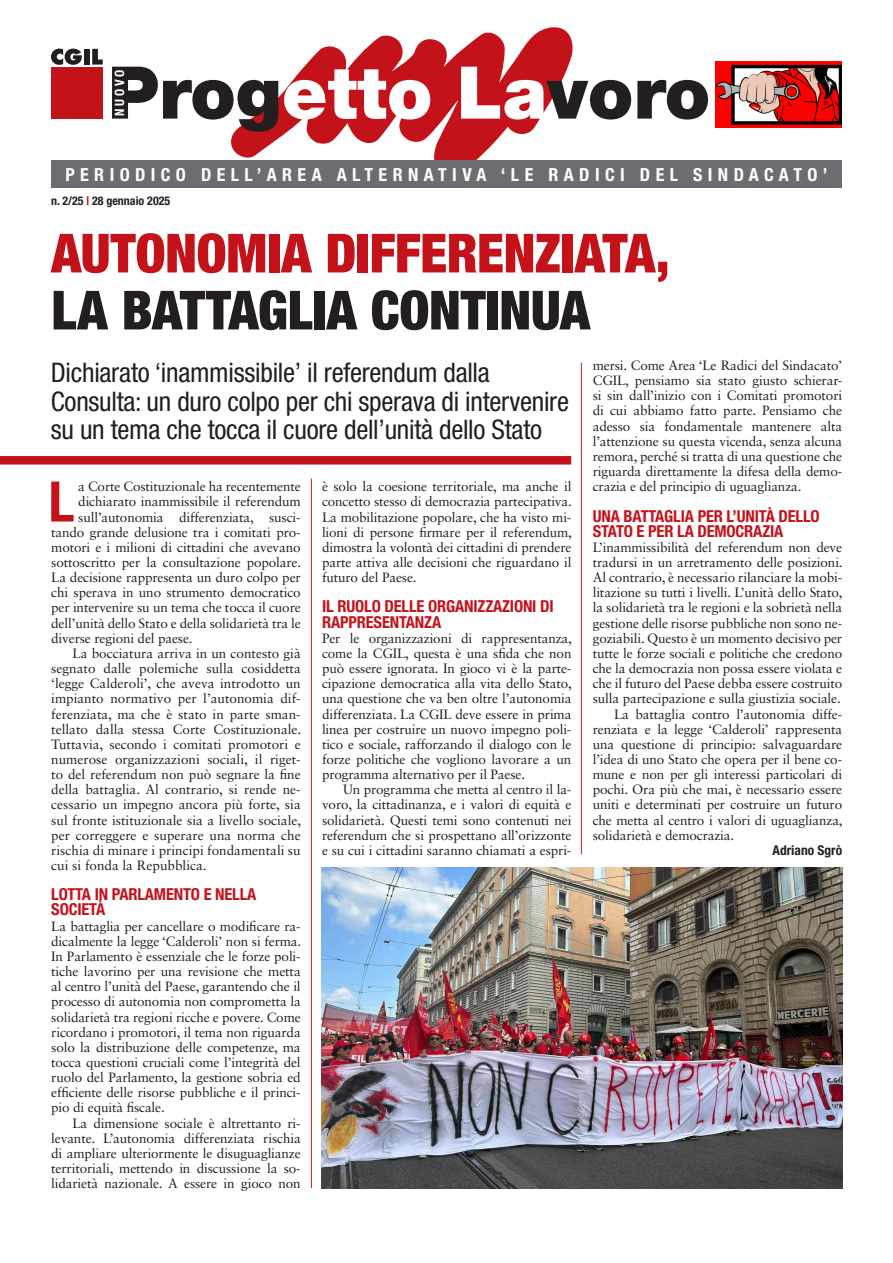
<style>
.page{position:relative;width:893px;height:1263px;background:#fff}
.page>*{position:absolute;margin:0;border:0;box-sizing:border-box;transform-origin:0 0}
.t1{font:700 condensed 55.95px "Helvetica Neue LT Std";color:#c4121a}
.Titolo_ok{font:900 condensed 54px "Helvetica Neue LT Std";letter-spacing:-.01em;color:#c4121a}
.Titolo_ok-2{font:900 condensed 54px "Helvetica Neue LT Std";letter-spacing:-.005em;color:#231f20}
.Sommario{font:condensed 27px/28.5px "Helvetica Neue LT Std";letter-spacing:-.01em;color:#231f20}
.t2{font:700 condensed 18px "Helvetica Neue LT Std";letter-spacing:.3em;color:#fff}
.tITOLETTO{font:700 condensed 16.5px/15.1px "Helvetica Neue LT Std";letter-spacing:-.01em;color:#c4121a}
.t3{font:13.5px/15.1px "Sabon LT Std";letter-spacing:-.01em;color:#231f20;text-align:justify}
.Firma{font:700 condensed 13.5px "Helvetica Neue LT Std";color:#231f20}
.t4{font:700 condensed 12.9px "Helvetica Neue LT Std";letter-spacing:.22em;color:#fff}
.t5{font:700 condensed 12px "Helvetica Neue LT Std";color:#231f20}
.s1{color:#c4121a}
</style>
<div class="page">
<svg style="left:228px;top:27px;width:347px;height:134px"></svg>
<svg style="left:112px;top:67px;width:166px;height:65px"></svg>
<svg style="left:284px;top:69px;width:146px;height:51px"></svg>
<svg style="left:461px;top:67px;width:170px;height:53px"></svg>
<svg style="left:637px;top:80px;width:71px;height:40px"></svg>
<div style="left:51px;top:161px;width:791px;height:27px;background:#6c6d70"></div>
<svg style="left:51px;top:49px;width:31px;height:16px"></svg>
<div style="left:84px;top:49px;width:6px;height:16px;background:#231f20"></div>
<svg style="left:92px;top:49px;width:11px;height:16px"></svg>
<div style="left:51px;top:67px;width:52px;height:52px;background:#c4121a"></div>
<img style="left:716px;top:62px;width:126px;height:66px">
<hr style="left:311px;top:478px;width:1px;height:710px;background:#b32024">
<hr style="left:581px;top:363px;width:1px;height:491px;background:#b32024">
<img style="left:322px;top:867px;width:520px;height:321px">
<div style="left:0;top:456px;width:571px;height:8px;background:#c4121a"></div>
<p class="t4" style="left:112px;top:116px;width:48px;rotate:-90deg">NUOVO</p>
<p class="t2" style="left:65px;top:163px;width:763px">PERIODICO DELL’AREA ALTERNATIVA ‘LE RADICI DEL SINDACATO’</p>
<p class="t5" style="left:51px;top:193px;width:121px">n. 2/25 <span class="s1">|</span> 28 gennaio 2025</p>
<p class="Titolo_ok" style="left:51px;top:220px;width:620px">AUTONOMIA DIFFERENZIATA,</p>
<p class="Titolo_ok-2" style="left:51px;top:277px;width:540px">LA BATTAGLIA CONTINUA</p>
<p class="Sommario" style="left:51px;top:358px;width:520px">Dichiarato ‘inammissibile’ il referendum dalla<br>Consulta: un duro colpo per chi sperava di intervenire su un tema che tocca il cuore dell’unità dello Stato</p>
<p class="t3" style="left:593px;top:358px;width:251px">mersi. Come Area ‘Le Radici del Sindacato’ CGIL, pensiamo sia stato giusto schierar&shy;si sin dall’inizio con i Comitati promotori di cui abbiamo fatto parte. Pensiamo che adesso sia fondamentale mantenere alta l’attenzione su questa vicenda, senza alcuna remora, perché si tratta di una questione che riguarda direttamente la difesa della demo&shy;crazia e del principio di uguaglianza.</p>
<p class="tITOLETTO" style="left:593px;top:508px;width:228px">UNA BATTAGLIA PER L’UNITÀ DELLO<br>STATO E PER LA DEMOCRAZIA</p>
<p class="t3" style="left:593px;top:539px;width:251px">L’inammissibilità del referendum non deve tradursi in un arretramento delle posizioni.<br>Al contrario, è necessario rilanciare la mobi&shy;litazione su tutti i livelli. L’unità dello Stato, la solidarietà tra le regioni e la sobrietà nella gestione delle risorse pubbliche non sono ne&shy;goziabili. Questo è un momento decisivo per tutte le forze sociali e politiche che credono che la democrazia non possa essere violata e che il futuro del Paese debba essere costruito sulla partecipazione e sulla giustizia sociale.</p>
<p class="t3" style="left:593px;top:706px;width:251px;text-indent:21px">La battaglia contro l’autonomia diffe&shy;renziata e la legge ‘Calderoli’ rappresenta una questione di principio: salvaguardare l’idea di uno Stato che opera per il bene co&shy;mune e non per gli interessi particolari di pochi. Ora più che mai, è necessario essere uniti e determinati per costruire un futuro che metta al centro i valori di uguaglianza, solidarietà e democrazia.</p>
<p class="Firma" style="left:772px;top:842px;width:71px">Adriano Sgrò</p>
<p class="t1" style="left:48px;top:468px;width:27px">L</p>
<p class="t3" style="left:78px;top:479px;width:224px">a Corte Costituzionale ha recentemente</p>
<p class="t3" style="left:322px;top:479px;width:251px">è solo la coesione territoriale, ma anche il concetto stesso di democrazia partecipativa.<br>La mobilitazione popolare, che ha visto mi&shy;lioni di persone firmare per il referendum, dimostra la volontà dei cittadini di prendere parte attiva alle decisioni che riguardano il futuro del Paese.</p>
<p class="tITOLETTO" style="left:322px;top:599px;width:233px">IL RUOLO DELLE ORGANIZZAZIONI DI<br>RAPPRESENTANZA</p>
<p class="t3" style="left:322px;top:630px;width:251px">Per le organizzazioni di rappresentanza, come la CGIL, questa è una sfida che non può essere ignorata. In gioco vi è la parte&shy;cipazione democratica alla vita dello Stato, una questione che va ben oltre l’autonomia differenziata. La CGIL deve essere in prima linea per costruire un nuovo impegno poli&shy;tico e sociale, rafforzando il dialogo con le forze politiche che vogliono lavorare a un programma alternativo per il Paese.</p>
<p class="t3" style="left:322px;top:782px;width:251px;text-indent:21px">Un programma che metta al centro il la&shy;voro, la cittadinanza, e i valori di equità e solidarietà. Questi temi sono contenuti nei referendum che si prospettano all’orizzonte e su cui i cittadini saranno chiamati a espri-</p>
<p class="t3" style="left:78px;top:494px;width:224px">dichiarato inammissibile il referendum</p>
<p class="t3" style="left:78px;top:509px;width:224px">sull’autonomia differenziata, susci-</p>
<p class="t3" style="left:51px;top:524px;width:251px">tando grande delusione tra i comitati pro-</p>
<p class="t3" style="left:51px;top:539px;width:251px">motori e i milioni di cittadini che avevano</p>
<p class="t3" style="left:51px;top:555px;width:251px">sottoscritto per la consultazione popolare.</p>
<p class="t3" style="left:51px;top:570px;width:251px">La decisione rappresenta un duro colpo per</p>
<p class="t3" style="left:51px;top:585px;width:251px">chi sperava in uno strumento democratico</p>
<p class="t3" style="left:51px;top:600px;width:251px">per intervenire su un tema che tocca il cuore</p>
<p class="t3" style="left:51px;top:615px;width:251px">dell’unità dello Stato e della solidarietà tra le</p>
<p class="t3" style="left:51px;top:630px;width:143px">diverse regioni del paese.</p>
<p class="t3" style="left:51px;top:645px;width:251px;text-indent:21px">La bocciatura arriva in un contesto già segnato dalle polemiche sulla cosiddetta ‘legge Calderoli’, che aveva introdotto un impianto normativo per l’autonomia dif&shy;ferenziata, ma che è stato in parte sman&shy;tellato dalla stessa Corte Costituzionale.<br>Tuttavia, secondo i comitati promotori e numerose organizzazioni sociali, il riget&shy;to del referendum non può segnare la fine della battaglia. Al contrario, si rende ne&shy;cessario un impegno ancora più forte, sia sul fronte istituzionale sia a livello sociale, per correggere e superare una norma che rischia di minare i principi fondamentali su cui si fonda la Repubblica.</p>
<p class="tITOLETTO" style="left:51px;top:887px;width:207px">LOTTA IN PARLAMENTO E NELLA<br>SOCIETÀ</p>
<p class="t3" style="left:51px;top:918px;width:251px">La battaglia per cancellare o modificare ra&shy;dicalmente la legge ‘Calderoli’ non si ferma.<br>In Parlamento è essenziale che le forze poli&shy;tiche lavorino per una revisione che metta al centro l’unità del Paese, garantendo che il processo di autonomia non comprometta la solidarietà tra regioni ricche e povere. Come ricordano i promotori, il tema non riguarda solo la distribuzione delle competenze, ma tocca questioni cruciali come l’integrità del ruolo del Parlamento, la gestione sobria ed efficiente delle risorse pubbliche e il princi&shy;pio di equità fiscale.</p>
<p class="t3" style="left:51px;top:1115px;width:251px;text-indent:21px">La dimensione sociale è altrettanto ri&shy;levante. L’autonomia differenziata rischia di ampliare ulteriormente le disuguaglianze territoriali, mettendo in discussione la so&shy;lidarietà nazionale. A essere in gioco non</p>
</div>
